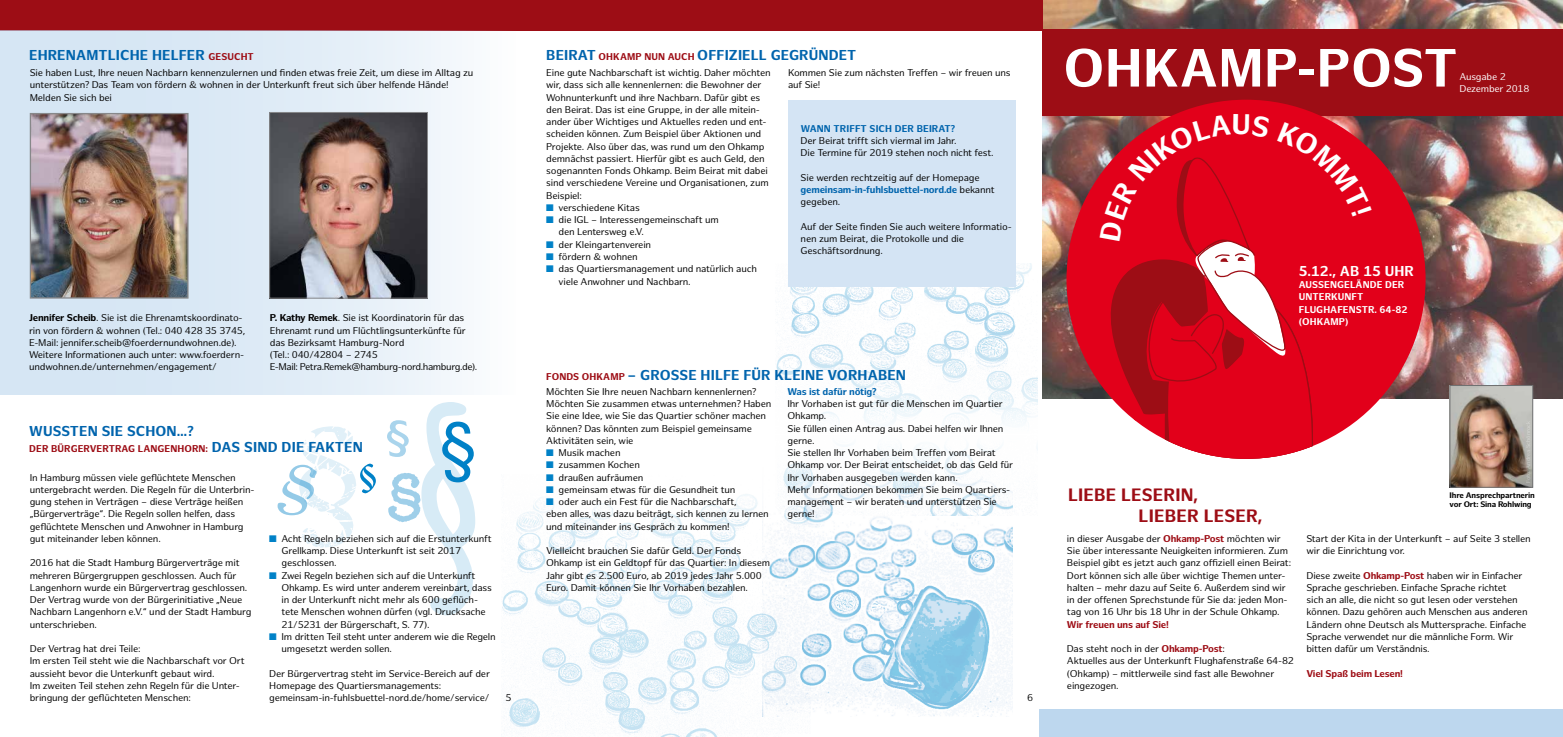
<style>
.page{position:relative;width:1563px;height:737px;background:#fff}
.page>*{position:absolute;margin:0;border:0;box-sizing:border-box;transform-origin:0 0}
.t1{font:700 52.5px "Hamburg Sans";letter-spacing:.01em;color:#fff}
.t2{font:700 17.5px/21px "Hamburg Sans";letter-spacing:.01em;color:#9d0d15}
.t3{font:700 14px "Hamburg Sans";letter-spacing:.01em;color:#0064ad}
.t4{font:700 14px "Hamburg Sans";letter-spacing:.01em;color:#fff}
.t5{font:9.62px/12.2px "Hamburg Sans";letter-spacing:-.02em;color:#000}
.t6{font:700 9.62px/12.2px "Hamburg Sans";letter-spacing:.01em;color:#fff}
.t7{font:700 9.62px "Hamburg Sans";letter-spacing:.01em;color:#9d0d15}
.t8{font:700 9.62px "Hamburg Sans";letter-spacing:-.02em;color:#9d0d15}
.t9{font:700 9.62px "Hamburg Sans";letter-spacing:.01em;color:#0064ad}
.t10{font:9.62px/12.2px "Hamburg Sans";letter-spacing:-.02em;color:#fff}
.t11{font:700 9.62px "Hamburg Sans";letter-spacing:-.02em;color:#0064ad}
.t12{font:700 7.88px/8.8px "Hamburg Sans";letter-spacing:-.02em;color:#000}
.s1{font-size:9.62px;color:#9d0d15}
.s2{color:#0081c7}
.s3{font-weight:700;color:#0064ad}
.s4{font-weight:700}
.s5{font-size:14px;color:#0064ad}
.s6{font-weight:700;color:#9d0d15}
</style>
<div class="page">
<img style="left:1042px;top:0;width:521px;height:398px">
<div style="left:0;top:0;width:1042px;height:30px;background:#9d0d15"></div>
<div style="left:0;top:30px;width:516px;height:365px;background:linear-gradient(to right,#cee1f1,#f4f8fb)"></div>
<svg style="left:387px;top:402px;width:88px;height:213px"></svg>
<img style="left:271px;top:114px;width:155px;height:182px">
<div style="left:269px;top:112px;width:159px;height:186px;border:1px solid #87888a"></div>
<img style="left:32px;top:115px;width:155px;height:181px">
<div style="left:30px;top:113px;width:159px;height:185px;border:1px solid #87888a"></div>
<div style="left:1042px;top:29px;width:521px;height:87px;background:#9d0d15"></div>
<div style="left:1066px;top:100px;width:359px;height:359px;background:#e2001a;border-radius:50%"></div>
<div style="left:1039px;top:709px;width:524px;height:28px;background:#bdd7ee"></div>
<img style="left:1451px;top:387px;width:80px;height:98px">
<div style="left:1449px;top:385px;width:84px;height:102px;border:1px solid #707172"></div>
<img style="left:810px;top:541px;width:202px;height:175px">
<img style="left:502px;top:541px;width:308px;height:196px">
<img style="left:791px;top:311px;width:225px;height:16px">
<svg style="left:790px;top:226px;width:228px;height:85px"></svg>
<div style="left:712px;top:235px;width:325px;height:56px;background:#fff"></div>
<svg style="left:504px;top:530px;width:272px;height:29px"></svg>
<svg style="left:773px;top:448px;width:265px;height:93px"></svg>
<svg style="left:776px;top:327px;width:262px;height:95px"></svg>
<div style="left:788px;top:100px;width:227px;height:186px;background:#d4e4f4"></div>
<svg style="left:277px;top:426px;width:99px;height:121px"></svg>
<svg style="left:1100px;top:114px;width:271px;height:345px"></svg>
<h3 class="t3" style="left:29px;top:47px;width:226px">EHRENAMTLICHE HELFER <span class="s1">GESUCHT</span></h3>
<p class="t5" style="left:30px;top:67px;width:445px">Sie haben Lust, Ihre neuen Nachbarn kennenzulernen und finden etwas freie Zeit, um diese im Alltag zu unterstützen? Das Team von fördern &amp; wohnen in der Unterkunft freut sich über helfende Hände!<br>Melden Sie sich bei</p>
<h3 class="t3" style="left:546px;top:47px;width:312px">BEIRAT <span class="s1">OHKAMP NUN AUCH</span> OFFIZIELL GEGRÜNDET</h3>
<p class="t5" style="left:546px;top:67px;width:226px">Eine gute Nachbarschaft ist wichtig. Daher möchten wir, dass sich alle kennenlernen: die Bewohner der Wohnunterkunft und ihre Nachbarn. Dafür gibt es den Beirat. Das ist eine Gruppe, in der alle mitein&shy;ander über Wichtiges und Aktuelles reden und ent&shy;scheiden können. Zum Beispiel über Aktionen und Projekte. Also über das, was rund um den Ohkamp demnächst passiert. Hierfür gibt es auch Geld, den sogenannten Fonds Ohkamp. Beim Beirat mit dabei sind verschiedene Vereine und Organisationen, zum Beispiel:</p>
<p class="t5" style="left:546px;top:202px;width:95px"><span class="s2">■</span> verschiedene Kitas</p>
<p class="t5" style="left:558px;top:214px;width:162px;text-indent:-12px"><span class="s2">■</span> die IGL – Interessengemeinschaft um den Lentersweg e.V.</p>
<p class="t5" style="left:546px;top:239px;width:106px"><span class="s2">■</span> der Kleingartenverein</p>
<p class="t5" style="left:546px;top:251px;width:93px"><span class="s2">■</span> fördern &amp; wohnen</p>
<p class="t5" style="left:558px;top:263px;width:200px;text-indent:-12px"><span class="s2">■</span> das Quartiersmanagement und natürlich auch viele Anwohner und Nachbarn.</p>
<p class="t5" style="left:788px;top:67px;width:224px">Kommen Sie zum nächsten Treffen – wir freuen uns auf Sie!</p>
<p class="t9" style="left:800px;top:123px;width:156px">WANN TRIFFT SICH DER BEIRAT?</p>
<p class="t5" style="left:800px;top:135px;width:195px">Der Beirat trifft sich viermal im Jahr.<br>Die Termine für 2019 stehen noch nicht fest.</p>
<p class="t5" style="left:800px;top:171px;width:195px">Sie werden rechtzeitig auf der Homepage <span class="s3">gemeinsam-in-fuhlsbuettel-nord.de</span> bekannt gegeben.</p>
<p class="t5" style="left:800px;top:220px;width:213px">Auf der Seite finden Sie auch weitere Informatio&shy;nen zum Beirat, die Protokolle und die<br>Geschäftsordnung.</p>
<p class="t5" style="left:29px;top:312px;width:218px"><span class="s4">Jennifer Scheib</span>. Sie ist die Ehrenamtskoordinato&shy;rin von fördern &amp; wohnen (Tel.: 040 428 35 3745, E-Mail: jennifer.scheib@foerdernundwohnen.de).<br>Weitere Informationen auch unter: www.foerdern&shy;undwohnen.de/unternehmen/engagement/</p>
<p class="t5" style="left:270px;top:312px;width:209px"><span class="s4">P. Kathy Remek</span>. Sie ist Koordinatorin für das Ehrenamt rund um Flüchtlingsunterkünfte für das Bezirksamt Hamburg-Nord<br>(Tel.: 040/42804 – 2745<br>E-Mail: Petra.Remek@hamburg-nord.hamburg.de).</p>
<h3 class="t3" style="left:29px;top:422px;width:166px">WUSSTEN SIE SCHON…?</h3>
<p class="t7" style="left:29px;top:443px;width:335px">DER BÜRGERVERTRAG LANGENHORN: <span class="s5">DAS SIND DIE FAKTEN</span></p>
<p class="t5" style="left:30px;top:471px;width:226px">In Hamburg müssen viele geflüchtete Menschen untergebracht werden. Die Regeln für die Unterbrin&shy;gung stehen in Verträgen – diese Verträge heißen „Bürgerverträge“. Die Regeln sollen helfen, dass geflüchtete Menschen und Anwohner in Hamburg gut miteinander leben können.</p>
<p class="t5" style="left:30px;top:557px;width:223px">2016 hat die Stadt Hamburg Bürgerverträge mit mehreren Bürgergruppen geschlossen. Auch für Langenhorn wurde ein Bürgervertrag geschlossen.<br>Der Vertrag wurde von der Bürgerinitiative „Neue Nachbarn Langenhorn e.V.“ und der Stadt Hamburg unterschrieben.</p>
<p class="t5" style="left:30px;top:643px;width:216px">Der Vertrag hat drei Teile:<br>Im ersten Teil steht wie die Nachbarschaft vor Ort aussieht bevor die Unterkunft gebaut wird.<br>Im zweiten Teil stehen zehn Regeln für die Unter&shy;bringung der geflüchteten Menschen:</p>
<p class="t5" style="left:282px;top:533px;width:212px;text-indent:-12px"><span class="s2">■</span> Acht Regeln beziehen sich auf die Erstunterkunft<br>Grellkamp. Diese Unterkunft ist seit 2017 geschlossen.</p>
<p class="t5" style="left:282px;top:569px;width:212px;text-indent:-12px"><span class="s2">■</span> Zwei Regeln beziehen sich auf die Unterkunft Ohkamp. Es wird unter anderem vereinbart, dass in der Unterkunft nicht mehr als 600 geflüch&shy;tete Menschen wohnen dürfen (vgl. Drucksache 21/5231 der Bürgerschaft, S. 77).</p>
<p class="t5" style="left:282px;top:631px;width:216px;text-indent:-12px"><span class="s2">■</span> Im dritten Teil steht unter anderem wie die Regeln umgesetzt werden sollen.</p>
<p class="t5" style="left:269px;top:667px;width:222px">Der Bürgervertrag steht im Service-Bereich auf der<br>Homepage des Quartiersmanagements: gemeinsam-in-fuhlsbuettel-nord.de/home/service/</p>
<h3 class="t3" style="left:546px;top:367px;width:361px"><span class="s1">FONDS OHKAMP</span> – GROSSE HILFE FÜR KLEINE VORHABEN</h3>
<p class="t5" style="left:546px;top:386px;width:227px">Möchten Sie Ihre neuen Nachbarn kennenlernen?<br>Möchten Sie zusammen etwas unternehmen? Haben Sie eine Idee, wie Sie das Quartier schöner machen können? Das könnten zum Beispiel gemeinsame Aktivitäten sein, wie</p>
<p class="t5" style="left:546px;top:447px;width:76px"><span class="s2">■</span> Musik machen</p>
<p class="t5" style="left:546px;top:459px;width:95px"><span class="s2">■</span> zusammen Kochen</p>
<p class="t5" style="left:546px;top:471px;width:99px"><span class="s2">■</span> draußen aufräumen</p>
<p class="t5" style="left:546px;top:484px;width:191px"><span class="s2">■</span> gemeinsam etwas für die Gesundheit tun</p>
<p class="t5" style="left:546px;top:496px;width:224px"><span class="s2">■</span> oder auch ein Fest für die Nachbarschaft,<br>eben alles, was dazu beiträgt, sich kennen zu lernen und miteinander ins Gespräch zu kommen!</p>
<p class="t5" style="left:546px;top:545px;width:225px">Vielleicht brauchen Sie dafür Geld. Der Fonds Ohkamp ist ein Geldtopf für das Quartier: In diesem Jahr gibt es 2.500 Euro, ab 2019 jedes Jahr 5.000<br>Euro. Damit können Sie Ihr Vorhaben bezahlen.</p>
<p class="t11" style="left:787px;top:386px;width:91px">Was ist dafür nötig?</p>
<p class="t5" style="left:787px;top:398px;width:227px">Ihr Vorhaben ist gut für die Menschen im Quartier Ohkamp.<br>Sie füllen einen Antrag aus. Dabei helfen wir Ihnen gerne.<br>Sie stellen Ihr Vorhaben beim Treffen vom Beirat Ohkamp vor. Der Beirat entscheidet, ob das Geld für Ihr Vorhaben ausgegeben werden kann.<br>Mehr Informationen bekommen Sie beim Quartiers&shy;management – wir beraten und unterstützen Sie gerne!</p>
<p class="t5" style="left:505px;top:692px;width:8px">5</p>
<p class="t5" style="left:1027px;top:692px;width:8px">6</p>
<h1 class="t1" style="left:1063px;top:37px;width:396px">OHKAMP-POST</h1>
<p class="t10" style="left:1459px;top:71px;width:72px">Ausgabe 2<br>Dezember 2018</p>
<h3 class="t4" style="left:1298px;top:263px;width:117px">5.12., AB 15 UHR</h3>
<p class="t6" style="left:1298px;top:279px;width:110px">AUSSENGELÄNDE DER<br>UNTERKUNFT<br>FLUGHAFENSTR. 64-82 (OHKAMP)</p>
<h2 class="t2" style="left:1138px;top:484px;width:125px;text-indent:-71px">LIEBE LESERIN,<br>LIEBER LESER,</h2>
<p class="t12" style="left:1449px;top:491px;width:87px">Ihre Ansprechpartnerin vor Ort: Sina Rohlwing</p>
<p class="t5" style="left:1067px;top:533px;width:226px">in dieser Ausgabe der <span class="s6">Ohkamp-Post</span> möchten wir Sie über interessante Neuigkeiten informieren. Zum Beispiel gibt es jetzt auch ganz offiziell einen Beirat:<br>Dort können sich alle über wichtige Themen unter&shy;halten – mehr dazu auf Seite 6. Außerdem sind wir in der offenen Sprechstunde für Sie da: jeden Mon&shy;tag von 16 Uhr bis 18 Uhr in der Schule Ohkamp.</p>
<p class="t8" style="left:1067px;top:618px;width:103px">Wir freuen uns auf Sie!</p>
<p class="t5" style="left:1067px;top:643px;width:228px">Das steht noch in der <span class="s6">Ohkamp-Post</span>:<br>Aktuelles aus der Unterkunft Flughafenstraße 64-82 (Ohkamp) – mittlerweile sind fast alle Bewohner eingezogen.</p>
<p class="t5" style="left:1306px;top:533px;width:226px">Start der Kita in der Unterkunft – auf Seite 3 stellen wir die Einrichtung vor.</p>
<p class="t5" style="left:1306px;top:569px;width:223px">Diese zweite <span class="s6">Ohkamp-Post</span> haben wir in Einfacher Sprache geschrieben. Einfache Sprache richtet<br>sich an alle, die nicht so gut lesen oder verstehen können. Dazu gehören auch Menschen aus anderen Ländern ohne Deutsch als Muttersprache. Einfache Sprache verwendet nur die männliche Form. Wir bitten dafür um Verständnis.</p>
<p class="t8" style="left:1306px;top:667px;width:98px">Viel Spaß beim Lesen!</p>
</div>
